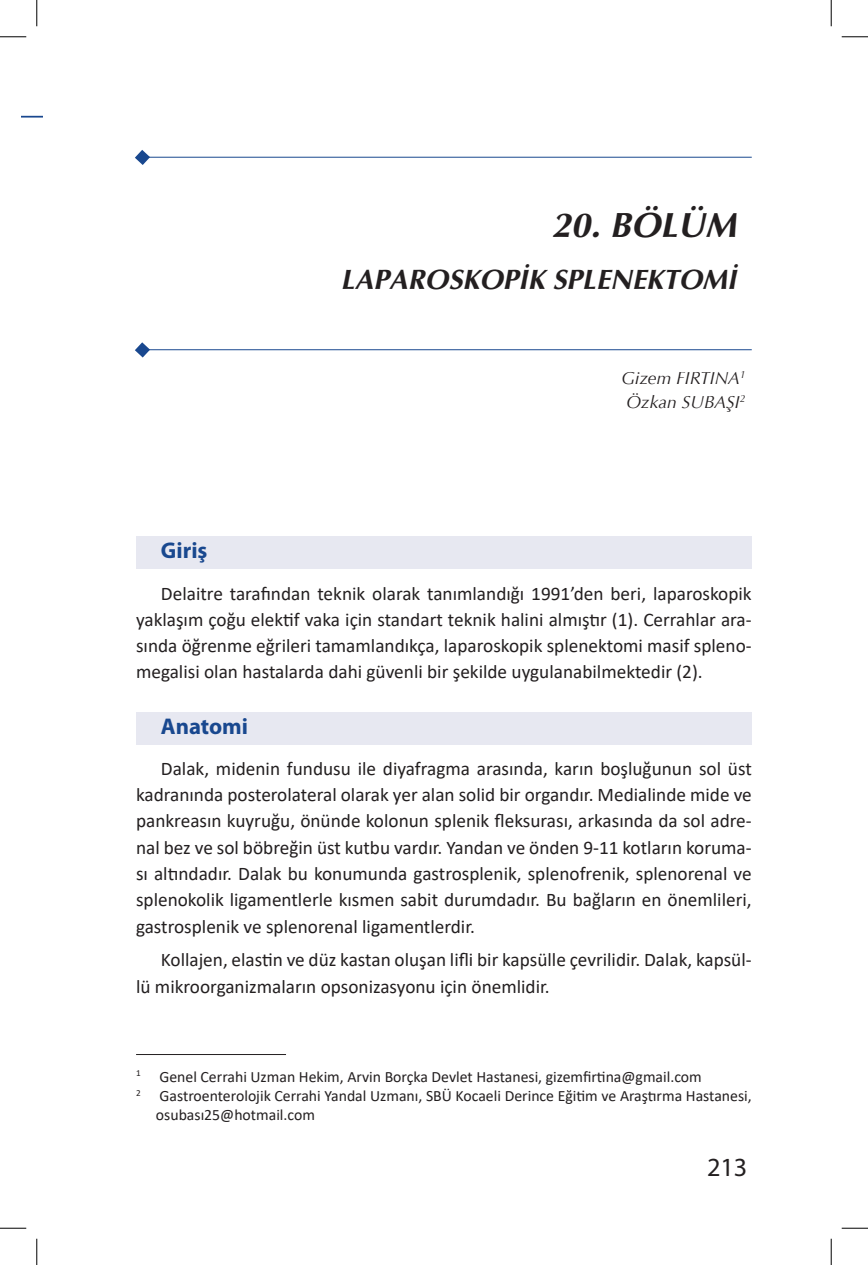
<style>
.page{position:relative;width:868px;height:1265px;background:#fff}
.page>*{position:absolute;margin:0;border:0;box-sizing:border-box;transform-origin:0 0}
.t1{font:italic 700 35px "Optima Tr";color:#231f20}
.t2{font:italic 700 28px "Optima Tr";color:#231f20}
.t3{font:26.25px "Myriad Pro";color:#231f20}
.t4{font:700 22.75px "Myriad Pro";color:#19488f}
.t5{font:19.25px/26.2px "Calibri";color:#231f20;text-align:justify}
.t6{font:italic 17.5px/24.5px "Optima LT";color:#231f20}
.t7{font:15.75px "Calibri";color:#231f20}
</style>
<div class="page">
<svg style="left:135px;top:342px;width:16px;height:16px"></svg>
<hr style="left:149px;top:349px;width:602px;height:1px;background:#19488f">
<svg style="left:135px;top:150px;width:16px;height:15px"></svg>
<hr style="left:149px;top:157px;width:602px;height:1px;background:#19488f">
<svg style="left:22px;top:116px;width:21px;height:1px"></svg>
<hr style="left:136px;top:1053px;width:150px;height:1px;background:#231f20">
<div style="left:136px;top:536px;width:615px;height:33px;background:#e7e8f1"></div>
<div style="left:136px;top:711px;width:615px;height:33px;background:#e7e8f1"></div>
<svg style="left:0;top:36px;width:26px;height:1px"></svg>
<svg style="left:841px;top:36px;width:26px;height:1px"></svg>
<svg style="left:0;top:1227px;width:26px;height:1px"></svg>
<svg style="left:841px;top:1227px;width:26px;height:1px"></svg>
<svg style="left:36px;top:0;width:1px;height:26px"></svg>
<svg style="left:36px;top:1238px;width:1px;height:26px"></svg>
<svg style="left:830px;top:0;width:1px;height:26px"></svg>
<svg style="left:830px;top:1238px;width:1px;height:26px"></svg>
<h1 class="t1" style="left:551px;top:203px;width:186px">20. BÖLÜM</h1>
<h2 class="t2" style="left:341px;top:262px;width:397px">LAPAROSKOPİK SPLENEKTOMİ</h2>
<p class="t6" style="left:621px;top:365px;width:125px">Gizem FIRTINA<sup>1<br></sup>Özkan SUBAŞI<sup>2</sup></p>
<p class="t4" style="left:161px;top:538px;width:48px">Giriş</p>
<p class="t5" style="left:136px;top:579px;width:617px;text-indent:25px">Delaitre tarafından teknik olarak tanımlandığı 1991’den beri, laparoskopik yaklaşım çoğu elektif vaka için standart teknik halini almıştır (1). Cerrahlar ara&shy;sında öğrenme eğrileri tamamlandıkça, laparoskopik splenektomi masif spleno&shy;megalisi olan hastalarda dahi güvenli bir şekilde uygulanabilmektedir (2).</p>
<p class="t4" style="left:161px;top:713px;width:89px">Anatomi</p>
<p class="t5" style="left:136px;top:754px;width:617px;text-indent:25px">Dalak, midenin fundusu ile diyafragma arasında, karın boşluğunun sol üst kadranında posterolateral olarak yer alan solid bir organdır. Medialinde mide ve pankreasın kuyruğu, önünde kolonun splenik fleksurası, arkasında da sol adre&shy;nal bez ve sol böbreğin üst kutbu vardır. Yandan ve önden 9-11 kotların koruma&shy;sı altındadır. Dalak bu konumunda gastrosplenik, splenofrenik, splenorenal ve splenokolik ligamentlerle kısmen sabit durumdadır. Bu bağların en önemlileri, gastrosplenik ve splenorenal ligamentlerdir.</p>
<p class="t5" style="left:136px;top:946px;width:617px;text-indent:25px">Kollajen, elastin ve düz kastan oluşan lifli bir kapsülle çevrilidir. Dalak, kapsül&shy;lü mikroorganizmaların opsonizasyonu için önemlidir.</p>
<p class="t7" style="left:136px;top:1065px;width:567px"><sup>1</sup> Genel Cerrahi Uzman Hekim, Arvin Borçka Devlet Hastanesi, gizemfirtina@gmail.com</p>
<p class="t7" style="left:136px;top:1084px;width:617px"><sup>2</sup> Gastroenterolojik Cerrahi Yandal Uzmanı, SBÜ Kocaeli Derince Eğitim ve Araştırma Hastanesi,</p>
<p class="t7" style="left:156px;top:1103px;width:160px">osubası25@hotmail.com</p>
<h3 class="t3" style="left:706px;top:1150px;width:42px">213</h3>
</div>
